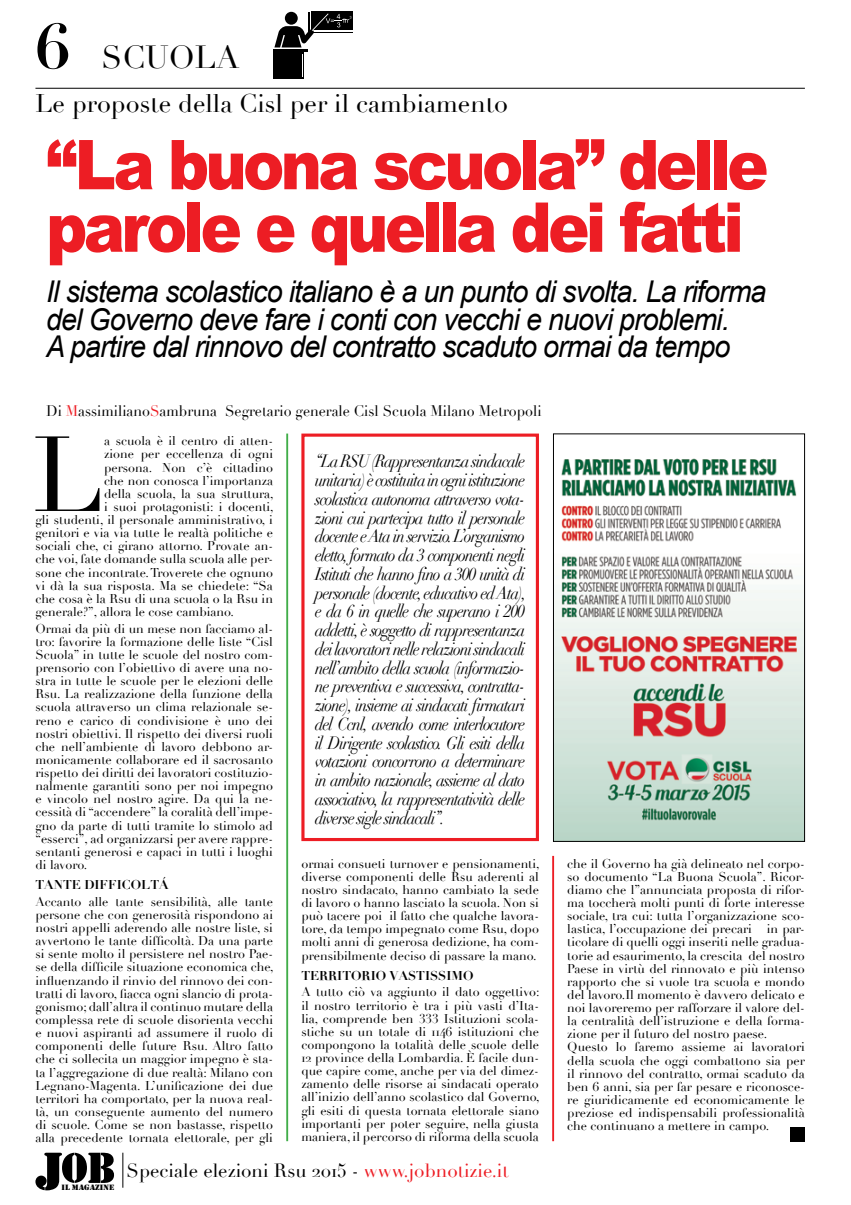
<style>
.page{position:relative;width:851px;height:1205px;background:#fff}
.page>*{position:absolute;margin:0;border:0;box-sizing:border-box;transform-origin:0 0}
.t1{font:104.62px "Didot";color:#000}
.t2{font:900 68.75px/62.5px "Arial";letter-spacing:-.06em;color:#ed1d24;scale:.9 1}
.t3{font:700 62.5px "Didot";color:#000}
.t4{font:31.25px "Didot";color:#000}
.t5{font:italic 30px/27.5px "Arial";letter-spacing:-.03em;color:#000;scale:.95 1}
.t6{font:25px "Didot";color:#000}
.t7{font:18.75px "Didot";color:#000}
.t8{font:italic 17.5px/18.8px "Didot";letter-spacing:-.06em;color:#000;text-align:justify;scale:.9 1}
.t9{font:15px "Didot";color:#000;scale:.95 1}
.t10{font:12.5px/13.1px "Didot";color:#000;text-align:justify}
.t11{font:700 12.5px "Didot";color:#000}
.t12{font:8px "Stencil";color:#000;scale:1.1 1}
.s1{color:#ed1d24}
</style>
<div class="page">
<hr style="left:35px;top:88px;width:769px;height:1px;background:#000">
<hr style="left:286px;top:433px;width:2px;height:708px;background:#41ad49">
<hr style="left:552px;top:856px;width:2px;height:285px;background:#ed1d24">
<svg style="left:35px;top:1152px;width:79px;height:38px"></svg>
<hr style="left:122px;top:1152px;width:1px;height:35px;background:#000">
<div style="left:790px;top:1127px;width:14px;height:14px;background:#000"></div>
<div style="left:301px;top:433px;width:238px;height:408px;border:3px solid #ed1d24"></div>
<img style="left:555px;top:458px;width:247px;height:382px">
<div style="left:553px;top:433px;width:251px;height:409px;border:1px solid #000"></div>
<svg style="left:311px;top:12px;width:42px;height:18px"></svg>
<hr style="left:273px;top:49px;width:35px;height:3px;background:#000">
<svg style="left:273px;top:52px;width:31px;height:27px"></svg>
<div style="left:273px;top:54px;width:29px;height:23px;background:#000"></div>
<svg style="left:274px;top:13px;width:77px;height:34px"></svg>
<h3 class="t3" style="left:35px;top:7px;width:36px">6</h3>
<h3 class="t4" style="left:102px;top:39px;width:139px">SCUOLA</h3>
<h3 class="t6" style="left:35px;top:88px;width:474px">Le proposte della Cisl per il cambiamento</h3>
<h2 class="t2" style="left:46px;top:131px;width:804px">“La buona scuola” delle parole e quella dei fatti</h2>
<h3 class="t5" style="left:46px;top:278px;width:759px">Il sistema scolastico italiano è a un punto di svolta. La riforma del Governo deve fare i conti con vecchi e nuovi problemi.<br>A partire dal rinnovo del contratto scaduto ormai da tempo</h3>
<p class="t9" style="left:46px;top:402px;width:523px">Di <span class="s1">M</span>assimiliano<span class="s1">S</span>ambruna Segretario generale Cisl Scuola Milano Metropoli</p>
<h1 class="t1" style="left:32px;top:412px;width:73px">L</h1>
<p class="t10" style="left:104px;top:435px;width:170px">a scuola è il centro di atten-</p>
<p class="t10" style="left:104px;top:448px;width:170px">zione per eccellenza di ogni</p>
<p class="t10" style="left:104px;top:461px;width:170px">persona. Non c’è cittadino</p>
<p class="t10" style="left:104px;top:474px;width:170px">che non conosca l’importanza</p>
<p class="t10" style="left:104px;top:487px;width:171px">della scuola, la sua struttura,</p>
<p class="t10" style="left:104px;top:500px;width:171px">i suoi protagonisti: i docenti,</p>
<p class="t10" style="left:35px;top:513px;width:239px">gli studenti, il personale amministrativo, i</p>
<p class="t10" style="left:35px;top:526px;width:239px">genitori e via via tutte le realtà politiche e</p>
<p class="t10" style="left:35px;top:540px;width:239px">sociali che, ci girano attorno. Provate an-</p>
<p class="t10" style="left:35px;top:553px;width:239px">che voi, fate domande sulla scuola alle per-</p>
<p class="t10" style="left:35px;top:566px;width:239px">sone che incontrate. Troverete che ognuno</p>
<p class="t10" style="left:35px;top:579px;width:239px">vi dà la sua risposta. Ma se chiedete: “Sa</p>
<p class="t10" style="left:35px;top:592px;width:239px">che cosa è la Rsu di una scuola o la Rsu in</p>
<p class="t10" style="left:35px;top:605px;width:200px">generale?”, allora le cose cambiano.</p>
<p class="t10" style="left:35px;top:622px;width:239px">Ormai da più di un mese non facciamo al&shy;tro: favorire la formazione delle liste “Cisl Scuola” in tutte le scuole del nostro com&shy;prensorio con l’obiettivo di avere una no&shy;stra in tutte le scuole per le elezioni delle Rsu. La realizzazione della funzione della scuola attraverso un clima relazionale se&shy;reno e carico di condivisione è uno dei nostri obiettivi. Il rispetto dei diversi ruoli che nell’ambiente di lavoro debbono ar&shy;monicamente collaborare ed il sacrosanto rispetto dei diritti dei lavoratori costituzio&shy;nalmente garantiti sono per noi impegno e vincolo nel nostro agire. Da qui la ne&shy;cessità di “accendere” la coralità dell’impe&shy;gno da parte di tutti tramite lo stimolo ad “esserci”, ad organizzarsi per avere rappre&shy;sentanti generosi e capaci in tutti i luoghi di lavoro.</p>
<p class="t11" style="left:35px;top:877px;width:135px">TANTE DIFFICOLTÁ</p>
<p class="t10" style="left:35px;top:895px;width:240px">Accanto alle tante sensibilità, alle tante persone che con generosità rispondono ai nostri appelli aderendo alle nostre liste, si avvertono le tante difficoltà. Da una parte si sente molto il persistere nel nostro Pae&shy;se della difficile situazione economica che, influenzando il rinvio del rinnovo dei con&shy;tratti di lavoro, fiacca ogni slancio di prota&shy;gonismo; dall’altra il continuo mutare della complessa rete di scuole disorienta vecchi e nuovi aspiranti ad assumere il ruolo di componenti delle future Rsu. Altro fatto che ci sollecita un maggior impegno è sta&shy;ta l’aggregazione di due realtà: Milano con Legnano-Magenta. L’unificazione dei due territori ha comportato, per la nuova real&shy;tà, un conseguente aumento del numero di scuole. Come se non bastasse, rispetto alla precedente tornata elettorale, per gli</p>
<p class="t8" style="left:315px;top:452px;width:236px">“La RSU (Rappresentanza sindacale unitaria) è costituita in ogni istituzione scolastica autonoma attraverso vota&shy;zioni cui partecipa tutto il personale docente e Ata in servizio. L’organismo eletto, formato da 3 componenti negli Istituti che hanno fino a 300 unità di personale (docente, educativo ed Ata), e da 6 in quelle che superano i 200 addetti, è soggetto di rappresentanza dei lavoratori nelle relazioni sindacali nell’ambito della scuola (informazio&shy;ne preventiva e successiva, contratta&shy;zione), insieme ai sindacati firmatari del Ccnl, avendo come interlocutore il Dirigente scolastico. Gli esiti della votazioni concorrono a determinare in ambito nazionale, assieme al dato associativo, la rappresentatività delle diverse sigle sindacali”.</p>
<p class="t10" style="left:301px;top:857px;width:240px">ormai consueti turnover e pensionamenti, diverse componenti delle Rsu aderenti al nostro sindacato, hanno cambiato la sede di lavoro o hanno lasciato la scuola. Non si può tacere poi il fatto che qualche lavora&shy;tore, da tempo impegnato come Rsu, dopo molti anni di generosa dedizione, ha com&shy;prensibilmente deciso di passare la mano.</p>
<p class="t11" style="left:301px;top:967px;width:173px">TERRITORIO VASTISSIMO</p>
<p class="t10" style="left:301px;top:986px;width:240px">A tutto ciò va aggiunto il dato oggettivo: il nostro territorio è tra i più vasti d’Ita&shy;lia, comprende ben 333 Istituzioni scola&shy;stiche su un totale di 1146 istituzioni che compongono la totalità delle scuole delle 12 province della Lombardia. È facile dun&shy;que capire come, anche per via del dimez&shy;zamento delle risorse ai sindacati operato all’inizio dell’anno scolastico dal Governo, gli esiti di questa tornata elettorale siano importanti per poter seguire, nella giusta maniera, il percorso di riforma della scuola</p>
<p class="t12" style="left:62px;top:1183px;width:49px">IL MAGAZINE</p>
<h3 class="t7" style="left:126px;top:1159px;width:383px">Speciale elezioni Rsu 2015 - <span class="s1">www.jobnotizie.it</span></h3>
<p class="t10" style="left:567px;top:857px;width:239px;text-align:left">che il Governo ha già delineato nel corpo&shy;so documento “La Buona Scuola”. Ricor&shy;diamo che l’’annunciata proposta di rifor&shy;ma toccherà molti punti di forte interesse sociale, tra cui: tutta l’organizzazione sco&shy;lastica, l’occupazione dei precari – in par&shy;ticolare di quelli oggi inseriti nelle gradua&shy;torie ad esaurimento, la crescita del nostro Paese in virtù del rinnovato e più intenso rapporto che si vuole tra scuola e mondo del lavoro.Il momento è davvero delicato e noi lavoreremo per rafforzare il valore del&shy;la centralità dell’istruzione e della forma&shy;zione per il futuro del nostro paese.<br>Questo lo faremo assieme ai lavoratori della scuola che oggi combattono sia per il rinnovo del contratto, ormai scaduto da ben 6 anni, sia per far pesare e riconosce&shy;re giuridicamente ed economicamente le preziose ed indispensabili professionalità che continuano a mettere in campo.</p>
</div>
